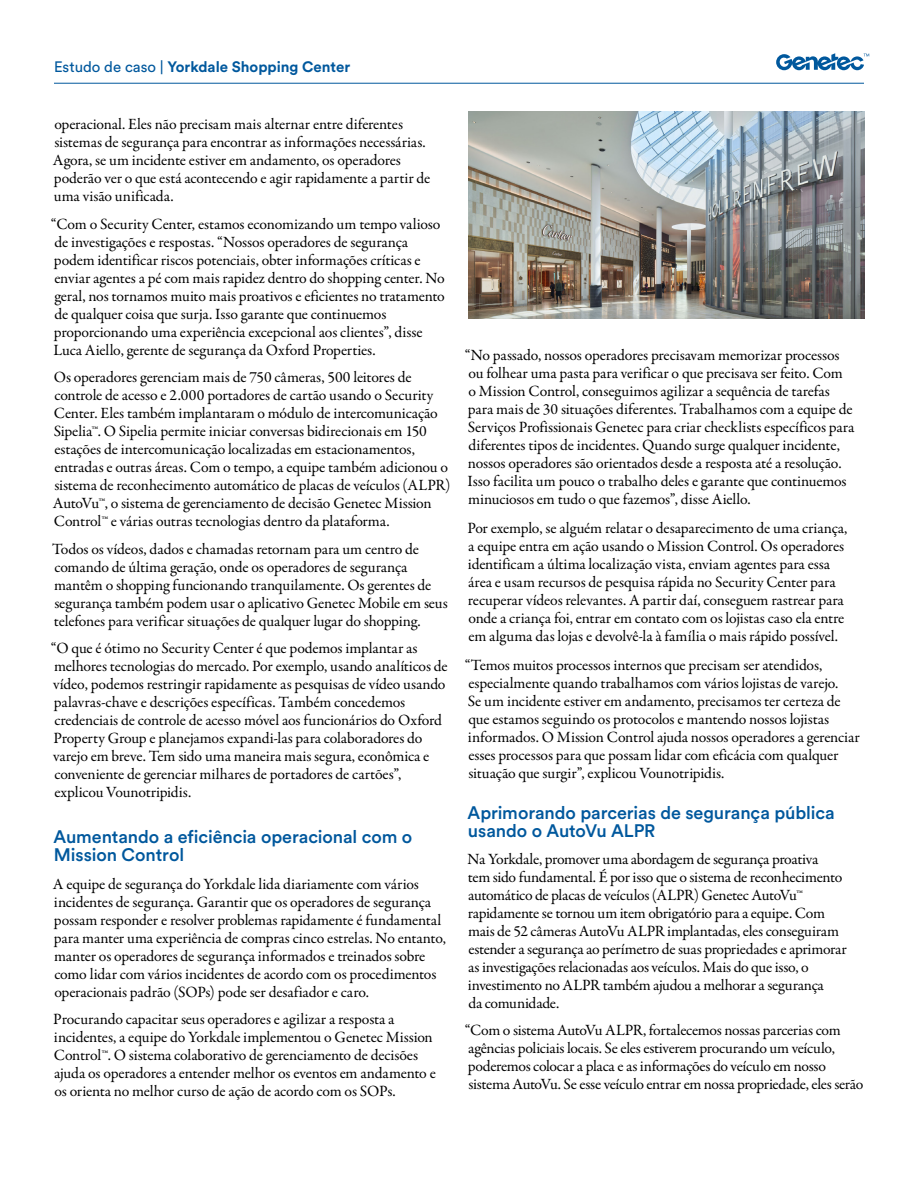
<style>
.page{position:relative;width:918px;height:1188px;background:#fff}
.page>*{position:absolute;margin:0;border:0;box-sizing:border-box;transform-origin:0 0}
.t1{font:500 18px/18px "Circular Pro";letter-spacing:-.005em;color:#00589d}
.t2{font:15.75px/18px "Garamond Premr Pro";letter-spacing:-.01em;color:#000}
.t3{font:700 15px "Circular Pro";color:#00589d}
.s1{font-weight:400}
</style>
<div class="page">
<hr style="left:54px;top:83px;width:810px;height:1px;background:#00589d">
<svg style="left:776px;top:53px;width:93px;height:17px"></svg>
<img style="left:469px;top:111px;width:396px;height:207px">
<p class="t3" style="left:54px;top:56px;width:298px"><span class="s1">Estudo de caso |</span> Yorkdale Shopping Center</p>
<p class="t2" style="left:53px;top:115px;width:379px">operacional. Eles não precisam mais alternar entre diferentes sistemas de segurança para encontrar as informações necessárias.<br>Agora, se um incidente estiver em andamento, os operadores poderão ver o que está acontecendo e agir rapidamente a partir de uma visão unificada.</p>
<p class="t2" style="left:51px;top:215px;width:395px">“Com o Security Center, estamos economizando um tempo valioso de investigações e respostas. “Nossos operadores de segurança podem identificar riscos potenciais, obter informações críticas e enviar agentes a pé com mais rapidez dentro do shopping center. No geral, nos tornamos muito mais proativos e eficientes no tratamento de qualquer coisa que surja. Isso garante que continuemos proporcionando uma experiência excepcional aos clientes”, disse Luca Aiello, gerente de segurança da Oxford Properties.</p>
<p class="t2" style="left:53px;top:369px;width:399px">Os operadores gerenciam mais de 750 câmeras, 500 leitores de controle de acesso e 2.000 portadores de cartão usando o Security Center. Eles também implantaram o módulo de intercomunicação Sipelia™. O Sipelia permite iniciar conversas bidirecionais em 150 estações de intercomunicação localizadas em estacionamentos, entradas e outras áreas. Com o tempo, a equipe também adicionou o sistema de reconhecimento automático de placas de veículos (ALPR)<br>AutoVu™, o sistema de gerenciamento de decisão Genetec Mission Control™ e várias outras tecnologias dentro da plataforma.</p>
<p class="t2" style="left:52px;top:540px;width:397px">Todos os vídeos, dados e chamadas retornam para um centro de comando de última geração, onde os operadores de segurança mantêm o shopping funcionando tranquilamente. Os gerentes de segurança também podem usar o aplicativo Genetec Mobile em seus telefones para verificar situações de qualquer lugar do shopping.</p>
<p class="t2" style="left:51px;top:640px;width:398px">“O que é ótimo no Security Center é que podemos implantar as melhores tecnologias do mercado. Por exemplo, usando analíticos de vídeo, podemos restringir rapidamente as pesquisas de vídeo usando palavras-chave e descrições específicas. Também concedemos credenciais de controle de acesso móvel aos funcionários do Oxford Property Group e planejamos expandi-las para colaboradores do varejo em breve. Tem sido uma maneira mais segura, econômica e conveniente de gerenciar milhares de portadores de cartões”, explicou Vounotripidis.</p>
<p class="t1" style="left:54px;top:827px;width:360px">Aumentando a eficiência operacional com o<br>Mission Control</p>
<p class="t2" style="left:53px;top:876px;width:395px">A equipe de segurança do Yorkdale lida diariamente com vários incidentes de segurança. Garantir que os operadores de segurança possam responder e resolver problemas rapidamente é fundamental para manter uma experiência de compras cinco estrelas. No entanto, manter os operadores de segurança informados e treinados sobre como lidar com vários incidentes de acordo com os procedimentos operacionais padrão (SOPs) pode ser desafiador e caro.</p>
<p class="t2" style="left:53px;top:1011px;width:384px">Procurando capacitar seus operadores e agilizar a resposta a incidentes, a equipe do Yorkdale implementou o Genetec Mission Control™. O sistema colaborativo de gerenciamento de decisões ajuda os operadores a entender melhor os eventos em andamento e os orienta no melhor curso de ação de acordo com os SOPs.</p>
<p class="t2" style="left:465px;top:346px;width:391px">“No passado, nossos operadores precisavam memorizar processos ou folhear uma pasta para verificar o que precisava ser feito. Com<br>o Mission Control, conseguimos agilizar a sequência de tarefas para mais de 30 situações diferentes. Trabalhamos com a equipe de Serviços Profissionais Genetec para criar checklists específicos para diferentes tipos de incidentes. Quando surge qualquer incidente, nossos operadores são orientados desde a resposta até a resolução.<br>Isso facilita um pouco o trabalho deles e garante que continuemos minuciosos em tudo o que fazemos”, disse Aiello.</p>
<p class="t2" style="left:467px;top:519px;width:382px">Por exemplo, se alguém relatar o desaparecimento de uma criança, a equipe entra em ação usando o Mission Control. Os operadores identificam a última localização vista, enviam agentes para essa área e usam recursos de pesquisa rápida no Security Center para recuperar vídeos relevantes. A partir daí, conseguem rastrear para onde a criança foi, entrar em contato com os lojistas caso ela entre em alguma das lojas e devolvê-la à família o mais rápido possível.</p>
<p class="t2" style="left:465px;top:656px;width:396px">“Temos muitos processos internos que precisam ser atendidos, especialmente quando trabalhamos com vários lojistas de varejo.<br>Se um incidente estiver em andamento, precisamos ter certeza de que estamos seguindo os protocolos e mantendo nossos lojistas informados. O Mission Control ajuda nossos operadores a gerenciar esses processos para que possam lidar com eficácia com qualquer situação que surgir”, explicou Vounotripidis.</p>
<p class="t1" style="left:468px;top:803px;width:369px">Aprimorando parcerias de segurança pública usando o AutoVu ALPR</p>
<p class="t2" style="left:468px;top:850px;width:381px">Na Yorkdale, promover uma abordagem de segurança proativa<br>tem sido fundamental. É por isso que o sistema de reconhecimento automático de placas de veículos (ALPR) Genetec AutoVu™ rapidamente se tornou um item obrigatório para a equipe. Com mais de 52 câmeras AutoVu ALPR implantadas, eles conseguiram estender a segurança ao perímetro de suas propriedades e aprimorar as investigações relacionadas aos veículos. Mais do que isso, o investimento no ALPR também ajudou a melhorar a segurança<br>da comunidade.</p>
<p class="t2" style="left:465px;top:1021px;width:400px">“Com o sistema AutoVu ALPR, fortalecemos nossas parcerias com agências policiais locais. Se eles estiverem procurando um veículo, poderemos colocar a placa e as informações do veículo em nosso sistema AutoVu. Se esse veículo entrar em nossa propriedade, eles serão</p>
</div>
